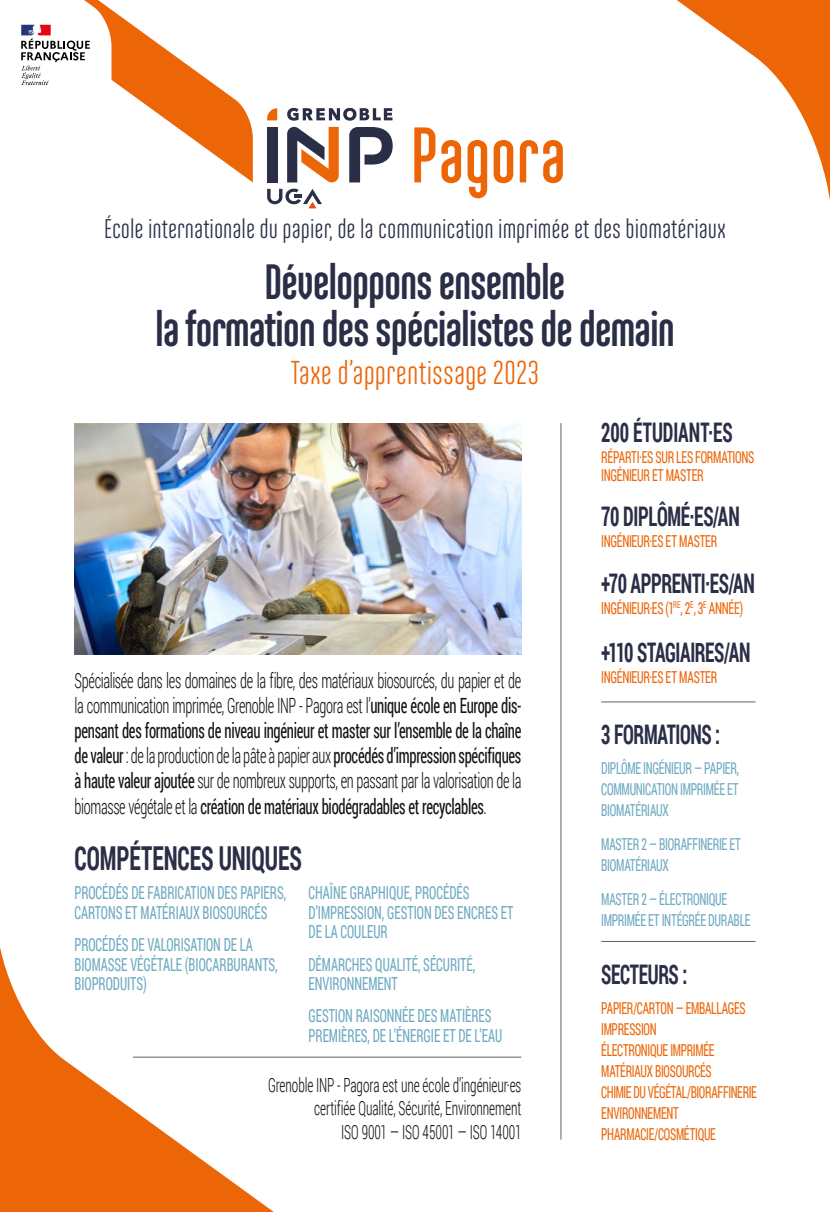
<style>
.page{position:relative;width:830px;height:1212px;background:#fff}
.page>*{position:absolute;margin:0;border:0;box-sizing:border-box;transform-origin:0 0}
.t1{font:700 49.5px/46.5px "Ando";letter-spacing:-.025em;color:#2a2e46;text-align:center}
.t2{font:33px "Ando";color:#ec6608}
.t3{font:700 33px "Roboto Condensed";letter-spacing:-.005em;color:#2a2e46;scale:.7 1}
.t4{font:700 27px "Roboto Condensed";letter-spacing:-.015em;color:#2a2e46;scale:.7 1}
.t5{font:27px "Ando";color:#2a2e46}
.t6{font:300 21px/25.2px "Roboto Condensed";letter-spacing:-.025em;color:#131313;text-align:justify;scale:.7 1}
.t7{font:300 19.5px/23.4px "Roboto Condensed";letter-spacing:-.005em;color:#131313;text-align:right;scale:.7 1}
.t8{font:18px/19.5px "Roboto Condensed";color:#6eaac1;scale:.7 1}
.t9{font:16.5px/21px "Roboto Condensed";letter-spacing:-.02em;color:#6eaac1;scale:.7 1}
.t10{font:16.5px/21px "Roboto Condensed";letter-spacing:-.02em;color:#ec6608;scale:.69 1}
.t11{font:16.5px/18px "Roboto Condensed";letter-spacing:-.02em;color:#ec6608;scale:.7 1}
.s1{font-weight:400}
</style>
<div class="page">
<svg style="left:414px;top:127px;width:21px;height:55px"></svg>
<svg style="left:441px;top:140px;width:20px;height:43px"></svg>
<svg style="left:467px;top:140px;width:20px;height:58px"></svg>
<svg style="left:493px;top:140px;width:20px;height:43px"></svg>
<svg style="left:519px;top:140px;width:18px;height:42px"></svg>
<svg style="left:543px;top:140px;width:19px;height:43px"></svg>
<svg style="left:349px;top:127px;width:43px;height:55px"></svg>
<svg style="left:267px;top:108px;width:10px;height:12px"></svg>
<svg style="left:267px;top:127px;width:71px;height:81px"></svg>
<svg style="left:287px;top:108px;width:105px;height:13px"></svg>
<svg style="left:111px;top:9px;width:142px;height:173px"></svg>
<svg style="left:0;top:566px;width:332px;height:646px"></svg>
<svg style="left:677px;top:0;width:152px;height:195px"></svg>
<svg style="left:21px;top:0;width:90px;height:86px"></svg>
<img style="left:75px;top:423px;width:446px;height:232px">
<hr style="left:560px;top:423px;width:1px;height:717px;background:#646363">
<hr style="left:601px;top:701px;width:154px;height:1px;background:#646363">
<hr style="left:601px;top:941px;width:154px;height:1px;background:#646363">
<hr style="left:133px;top:1057px;width:388px;height:1px;background:#646363">
<p class="t5" style="left:104px;top:215px;width:623px">École internationale du papier, de la communication imprimée et des biomatériaux</p>
<h1 class="t1" style="left:155px;top:259px;width:521px">Développons ensemble<br>la formation des spécialistes de demain</h1>
<h2 class="t2" style="left:290px;top:356px;width:250px">Taxe d’apprentissage 2023</h2>
<p class="t4" style="left:601px;top:413px;width:189px">200 ÉTUDIANT·ES</p>
<p class="t11" style="left:601px;top:448px;width:220px">RÉPARTI·ES SUR LES FORMATIONS<br>INGÉNIEUR ET MASTER</p>
<p class="t4" style="left:601px;top:498px;width:199px">70 DIPLÔMÉ·ES/AN</p>
<p class="t11" style="left:601px;top:532px;width:167px">INGÉNIEUR·ES ET MASTER</p>
<p class="t6" style="left:75px;top:667px;width:639px">Spécialisée dans les domaines de la fibre, des matériaux biosourcés, du papier et de la communication imprimée, Grenoble INP - Pagora est l’<span class="s1">unique école en Europe dis&shy;pensant des formations de niveau ingénieur et master sur l’ensemble de la chaîne de valeur</span> : de la production de la pâte à papier aux <span class="s1">procédés d’impression spécifiques à haute valeur ajoutée</span> sur de nombreux supports, en passant par la valorisation de la biomasse végétale et la <span class="s1">création de matériaux biodégradables et recyclables</span>.</p>
<h2 class="t3" style="left:75px;top:834px;width:326px">COMPÉTENCES UNIQUES</h2>
<p class="t8" style="left:308px;top:882px;width:294px">CHAÎNE GRAPHIQUE, PROCÉDÉS<br>D’IMPRESSION, GESTION DES ENCRES ET<br>DE LA COULEUR</p>
<p class="t8" style="left:308px;top:954px;width:239px">DÉMARCHES QUALITÉ, SÉCURITÉ,<br>ENVIRONNEMENT</p>
<p class="t8" style="left:308px;top:1005px;width:278px">GESTION RAISONNÉE DES MATIÈRES<br>PREMIÈRES, DE L’ÉNERGIE ET DE L’EAU</p>
<p class="t7" style="left:268px;top:1072px;width:363px">Grenoble INP - Pagora est une école d’ingénieur·es certifiée Qualité, Sécurité, Environnement<br>ISO 9001 — ISO 45001 — ISO 14001</p>
<p class="t8" style="left:74px;top:882px;width:304px">PROCÉDÉS DE FABRICATION DES PAPIERS,<br>CARTONS ET MATÉRIAUX BIOSOURCÉS</p>
<p class="t8" style="left:74px;top:934px;width:291px">PROCÉDÉS DE VALORISATION DE LA<br>BIOMASSE VÉGÉTALE (BIOCARBURANTS,<br>BIOPRODUITS)</p>
<p class="t4" style="left:601px;top:564px;width:221px">+70 APPRENTI·ES/AN</p>
<p class="t11" style="left:601px;top:598px;width:204px">INGÉNIEUR·ES (1<sup>RE</sup>, 2<sup>E</sup>, 3<sup>E</sup> ANNÉE)</p>
<p class="t4" style="left:601px;top:634px;width:215px">+110 STAGIAIRES/AN</p>
<p class="t11" style="left:601px;top:668px;width:167px">INGÉNIEUR·ES ET MASTER</p>
<p class="t4" style="left:601px;top:716px;width:171px">3 FORMATIONS :</p>
<p class="t9" style="left:601px;top:757px;width:198px;text-align:justify">DIPLÔME INGÉNIEUR — PAPIER, COMMUNICATION IMPRIMÉE ET BIOMATÉRIAUX</p>
<p class="t9" style="left:601px;top:833px;width:201px">MASTER 2 — BIORAFFINERIE ET<br>BIOMATÉRIAUX</p>
<p class="t9" style="left:601px;top:887px;width:215px">MASTER 2 — ÉLECTRONIQUE<br>IMPRIMÉE ET INTÉGRÉE DURABLE</p>
<p class="t4" style="left:601px;top:955px;width:125px">SECTEURS :</p>
<p class="t10" style="left:601px;top:996px;width:227px">PAPIER/CARTON — EMBALLAGES<br>IMPRESSION<br>ÉLECTRONIQUE IMPRIMÉE<br>MATÉRIAUX BIOSOURCÉS<br>CHIMIE DU VÉGÉTAL/BIORAFFINERIE<br>ENVIRONNEMENT<br>PHARMACIE/COSMÉTIQUE</p>
</div>
